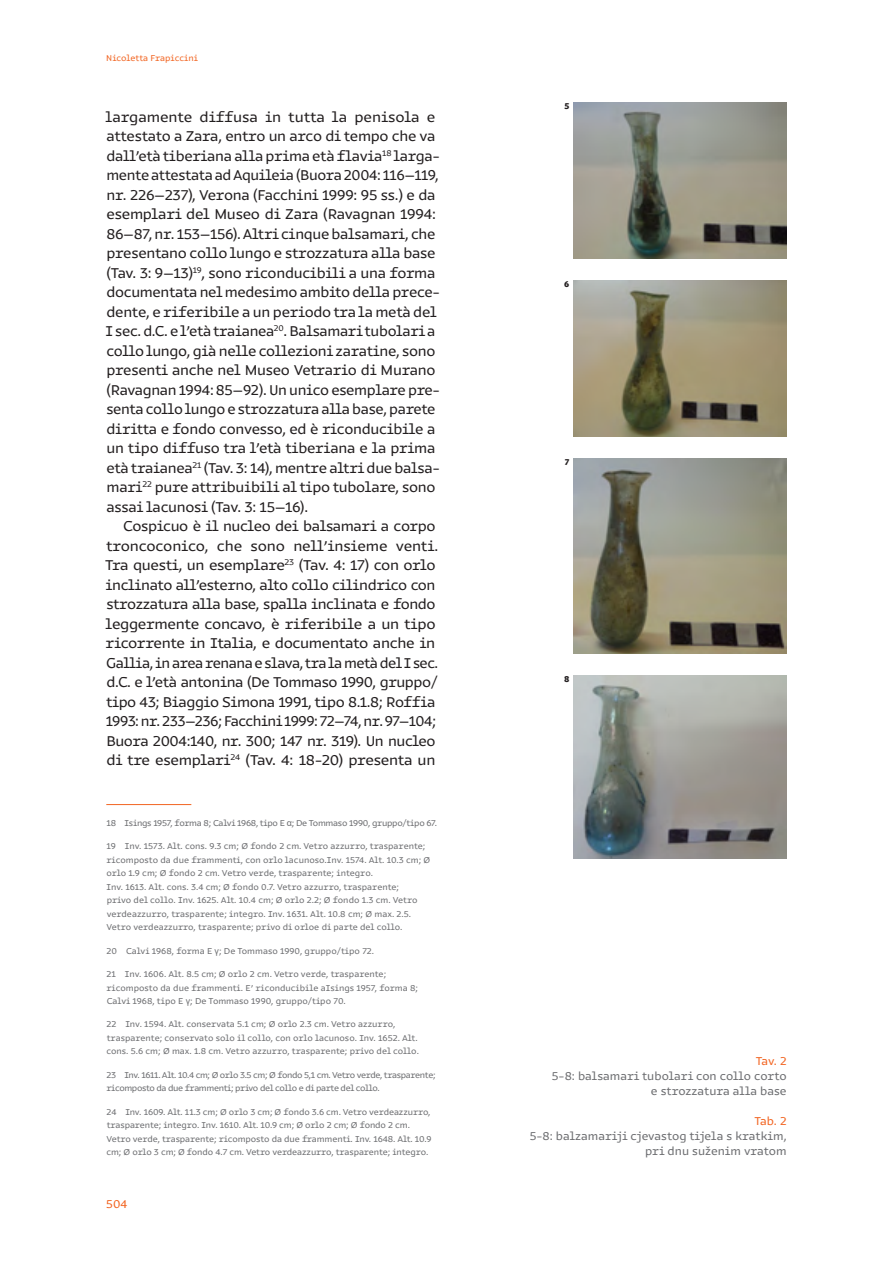
<style>
.page{position:relative;width:893px;height:1263px;background:#fff}
.page>*{position:absolute;margin:0;border:0;box-sizing:border-box;transform-origin:0 0}
.t1{font:15px/19.5px "Magnetic Pro";letter-spacing:-.025em;color:#231f20}
.t2{font:12px/15px "Magnetic Pro";color:#6d6e71;text-align:right}
.t3{font:12px "Magnetic Pro";letter-spacing:-.005em;color:#f26522}
.t4{font:9px/13.5px "Magnetic Pro";letter-spacing:-.01em;color:#6d6e71}
.t5{font:9px/13.5px "Magnetic Pro";letter-spacing:-.04em;color:#6d6e71}
.t6{font:9px "Magnetic Pro";letter-spacing:-.03em;color:#6d6e71}
.t7{font:9px "Magnetic Pro";letter-spacing:-.01em;color:#f26522}
.t8{font:900 9px "Magnetic Pro";color:#231f20}
.s1{font-family:"Arial"}
</style>
<div class="page">
<hr style="left:106px;top:804px;width:85px;height:1px;background:#f26522">
<img style="left:574px;top:102px;width:212px;height:156px">
<img style="left:574px;top:280px;width:212px;height:156px">
<img style="left:574px;top:458px;width:212px;height:195px">
<img style="left:574px;top:675px;width:212px;height:183px">
<p class="t7" style="left:106px;top:52px;width:93px">Nicoletta Frapiccini</p>
<p class="t1" style="left:106px;top:107px;width:336px">largamente diffusa in tutta la penisola e attestato a Zara, entro un arco di tempo che va dall’età tiberiana alla prima età flavia<sup>18</sup> larga&shy;mente attestata ad Aquileia (Buora 2004: 116–119, nr. 226–237), Verona (Facchini 1999: 95 ss.) e da esemplari del Museo di Zara (Ravagnan 1994:<br>86–87, nr. 153–156). Altri cinque balsamari, che presentano collo lungo e strozzatura alla base (Tav. 3: 9–13)<sup>19</sup>, sono riconducibili a una forma documentata nel medesimo ambito della prece&shy;dente, e riferibile a un periodo tra la metà del I sec. d.C. e l’età traianea<sup>20</sup>. Balsamari tubolari a collo lungo, già nelle collezioni zaratine, sono presenti anche nel Museo Vetrario di Murano (Ravagnan 1994: 85–92). Un unico esemplare pre&shy;senta collo lungo e strozzatura alla base, parete diritta e fondo convesso, ed è riconducibile a un tipo diffuso tra l’età tiberiana e la prima età traianea<sup>21</sup> (Tav. 3: 14), mentre altri due balsa&shy;mari<sup>22</sup> pure attribuibili al tipo tubolare, sono assai lacunosi (Tav. 3: 15–16).</p>
<p class="t1" style="left:105px;top:516px;width:335px;text-indent:18px">Cospicuo è il nucleo dei balsamari a corpo troncoconico, che sono nell’insieme venti.<br>Tra questi, un esemplare<sup>23</sup> (Tav. 4: 17) con orlo inclinato all’esterno, alto collo cilindrico con strozzatura alla base, spalla inclinata e fondo leggermente concavo, è riferibile a un tipo ricorrente in Italia, e documentato anche in Gallia, in area renana e slava, tra la metà del I sec. d.C. e l’età antonina (De Tommaso 1990, gruppo/ tipo 43; Biaggio Simona 1991, tipo 8.1.8; Roffia 1993: nr. 233–236; Facchini 1999: 72–74, nr. 97–104; Buora 2004:140, nr. 300; 147 nr. 319). Un nucleo di tre esemplari<sup>24</sup> (Tav. 4: 18-20) presenta un</p>
<p class="t6" style="left:107px;top:817px;width:332px">18 Isings 1957, forma 8; Calvi 1968, tipo E <span class="s1">α</span>; De Tommaso 1990, gruppo/tipo 67.</p>
<p class="t4" style="left:106px;top:839px;width:325px">19 Inv. 1573. Alt. cons. 9.3 cm; Ø fondo 2 cm. Vetro azzurro, trasparente; ricomposto da due frammenti, con orlo lacunoso.Inv. 1574. Alt. 10.3 cm; Ø orlo 1.9 cm; Ø fondo 2 cm. Vetro verde, trasparente; integro.<br>Inv. 1613. Alt. cons. 3.4 cm; Ø fondo 0.7. Vetro azzurro, trasparente;<br>privo del collo. Inv. 1625. Alt. 10.4 cm; Ø orlo 2.2; Ø fondo 1.3 cm. Vetro verdeazzurro, trasparente; integro. Inv. 1631. Alt. 10.8 cm; Ø max. 2.5.<br>Vetro verdeazzurro, trasparente; privo di orloe di parte del collo.</p>
<p class="t4" style="left:107px;top:944px;width:269px">20 Calvi 1968, forma E <span class="s1">γ</span>; De Tommaso 1990, gruppo/tipo 72.</p>
<p class="t4" style="left:106px;top:967px;width:313px">21 Inv. 1606. Alt. 8.5 cm; Ø orlo 2 cm. Vetro verde, trasparente; ricomposto da due frammenti. E’ riconducibile aIsings 1957, forma 8;<br>Calvi 1968, tipo E <span class="s1">γ</span>; De Tommaso 1990, gruppo/tipo 70.</p>
<p class="t4" style="left:106px;top:1017px;width:314px">22 Inv. 1594. Alt. conservata 5.1 cm; Ø orlo 2.3 cm. Vetro azzurro, trasparente; conservato solo il collo, con orlo lacunoso. Inv. 1652. Alt. cons. 5.6 cm; Ø max. 1.8 cm. Vetro azzurro, trasparente; privo del collo.</p>
<p class="t5" style="left:106px;top:1068px;width:331px">23 Inv. 1611. Alt. 10.4 cm; Ø orlo 3.5 cm; Ø fondo 5,1 cm. Vetro verde, trasparente; ricomposto da due frammenti; privo del collo e di parte del collo.</p>
<p class="t4" style="left:106px;top:1105px;width:327px">24 Inv. 1609. Alt. 11.3 cm; Ø orlo 3 cm; Ø fondo 3.6 cm. Vetro verdeazzurro, trasparente; integro. Inv. 1610. Alt. 10.9 cm; Ø orlo 2 cm; Ø fondo 2 cm.<br>Vetro verde, trasparente; ricomposto da due frammenti. Inv. 1648. Alt. 10.9 cm; Ø orlo 3 cm; Ø fondo 4.7 cm. Vetro verdeazzurro, trasparente; integro.</p>
<p class="t3" style="left:106px;top:1196px;width:23px">504</p>
<p class="t8" style="left:564px;top:99px;width:6px">5</p>
<p class="t8" style="left:564px;top:277px;width:7px">6</p>
<p class="t8" style="left:565px;top:455px;width:6px">7</p>
<p class="t8" style="left:564px;top:672px;width:7px">8</p>
<p class="t3" style="left:756px;top:1053px;width:32px">Tav. 2</p>
<p class="t2" style="left:552px;top:1068px;width:236px">5-8: balsamari tubolari con collo corto e strozzatura alla base</p>
<p class="t3" style="left:754px;top:1113px;width:34px">Tab. 2</p>
<p class="t2" style="left:530px;top:1128px;width:258px">5-8: balzamariji cjevastog tijela s kratkim, pri dnu suženim vratom</p>
</div>
